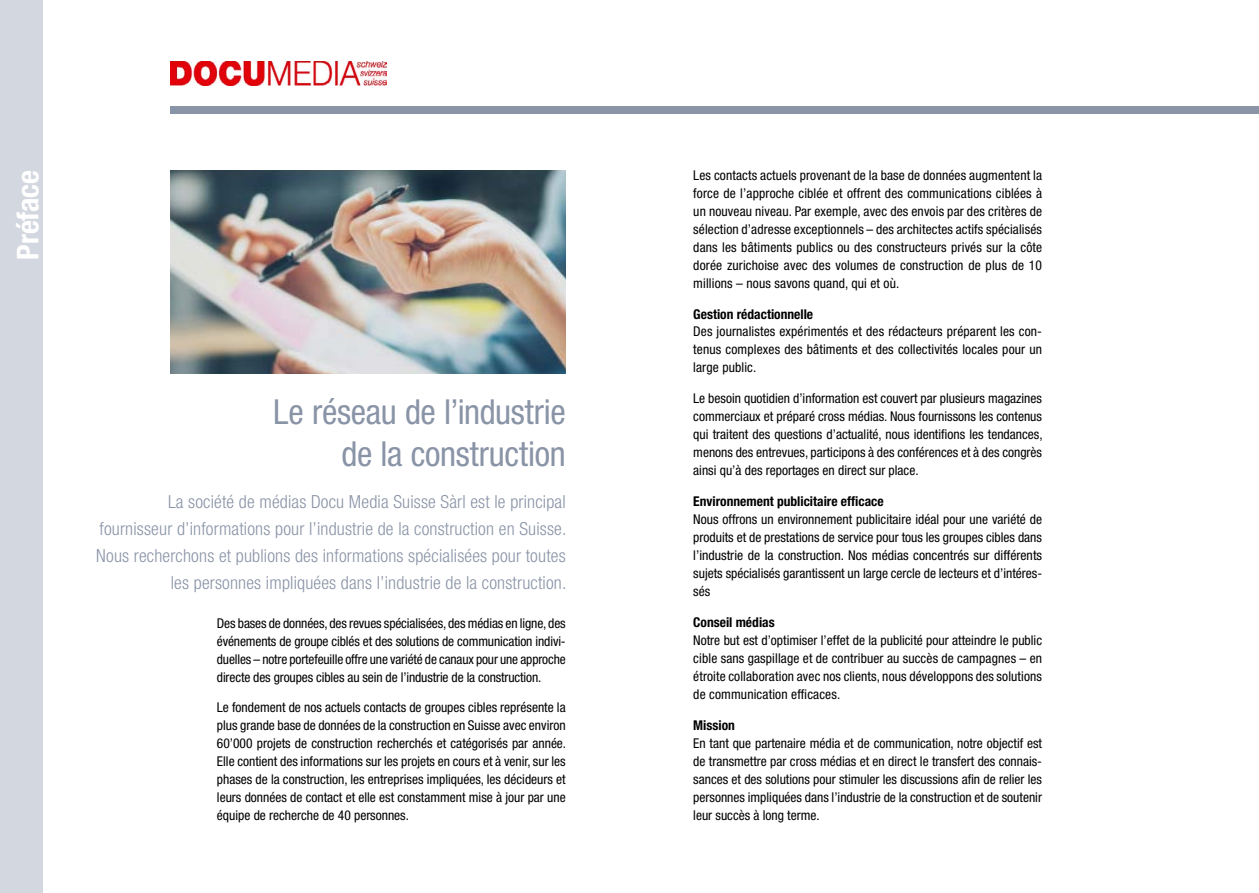
<style>
.page{position:relative;width:1259px;height:893px;background:#fff}
.page>*{position:absolute;margin:0;border:0;box-sizing:border-box;transform-origin:0 0}
.t1{font:condensed 34.5px/42px "Helvetica Neue LT Pro";letter-spacing:-.01em;color:#8a94a7;text-align:right}
.t2{font:700 condensed 30px "Helvetica Neue LT Pro";color:#fff}
.t3{font:300 condensed 18px/27px "Helvetica Neue LT Pro";letter-spacing:.01em;color:#8a94a7;text-align:right}
.t4{font:condensed 13.5px/18px "Helvetica Neue LT Pro";color:#000;text-align:justify}
.t5{font:700 condensed 13.5px "Helvetica Neue LT Pro";color:#000}
</style>
<div class="page">
<img style="left:170px;top:61px;width:216px;height:24px">
<div style="left:0;top:0;width:43px;height:893px;background:#d3d7e0"></div>
<div style="left:170px;top:106px;width:1089px;height:8px;background:#8a94a7"></div>
<img style="left:170px;top:170px;width:396px;height:204px">
<h2 class="t2" style="left:10px;top:260px;width:91px;rotate:-90deg">Préface</h2>
<h1 class="t1" style="left:273px;top:391px;width:294px">Le réseau de l’industrie de la construction</h1>
<p class="t3" style="left:96px;top:488px;width:471px">La société de médias Docu Media Suisse Sàrl est le principal fournisseur d’informations pour l’industrie de la construction en Suisse.<br>Nous recherchons et publions des informations spécialisées pour toutes les personnes impliquées dans l’industrie de la construction.</p>
<p class="t4" style="left:217px;top:614px;width:350px">Des bases de données, des revues spécialisées, des médias en ligne, des événements de groupe ciblés et des solutions de communication indivi&shy;duelles – notre portefeuille offre une variété de canaux pour une approche directe des groupes cibles au sein de l’industrie de la construction.</p>
<p class="t4" style="left:217px;top:698px;width:351px">Le fondement de nos actuels contacts de groupes cibles représente la plus grande base de données de la construction en Suisse avec environ 60’000 projets de construction recherchés et catégorisés par année.<br>Elle contient des informations sur les projets en cours et à venir, sur les phases de la construction, les entreprises impliquées, les décideurs et leurs données de contact et elle est constamment mise à jour par une équipe de recherche de 40 personnes.</p>
<p class="t4" style="left:693px;top:166px;width:350px">Les contacts actuels provenant de la base de données augmentent la force de l’approche ciblée et offrent des communications ciblées à un nouveau niveau. Par exemple, avec des envois par des critères de sélection d’adresse exceptionnels – des architectes actifs spécialisés dans les bâtiments publics ou des constructeurs privés sur la côte dorée zurichoise avec des volumes de construction de plus de 10 millions – nous savons quand, qui et où.</p>
<p class="t5" style="left:693px;top:306px;width:121px">Gestion rédactionnelle</p>
<p class="t4" style="left:693px;top:323px;width:350px">Des journalistes expérimentés et des rédacteurs préparent les con&shy;tenus complexes des bâtiments et des collectivités locales pour un large public.</p>
<p class="t4" style="left:693px;top:389px;width:351px">Le besoin quotidien d’information est couvert par plusieurs magazines commerciaux et préparé cross médias. Nous fournissons les contenus qui traitent des questions d’actualité, nous identifions les tendances, menons des entrevues, participons à des conférences et à des congrès ainsi qu’à des reportages en direct sur place.</p>
<p class="t5" style="left:693px;top:493px;width:192px">Environnement publicitaire efficace</p>
<p class="t4" style="left:693px;top:510px;width:350px">Nous offrons un environnement publicitaire idéal pour une variété de produits et de prestations de service pour tous les groupes cibles dans l’industrie de la construction. Nos médias concentrés sur différents sujets spécialisés garantissent un large cercle de lecteurs et d’intéres&shy;sés</p>
<p class="t5" style="left:693px;top:614px;width:83px">Conseil médias</p>
<p class="t4" style="left:693px;top:631px;width:350px">Notre but est d’optimiser l’effet de la publicité pour atteindre le public cible sans gaspillage et de contribuer au succès de campagnes – en étroite collaboration avec nos clients, nous développons des solutions de communication efficaces.</p>
<p class="t5" style="left:693px;top:717px;width:43px">Mission</p>
<p class="t4" style="left:693px;top:734px;width:350px">En tant que partenaire média et de communication, notre objectif est de transmettre par cross médias et en direct le transfert des connais&shy;sances et des solutions pour stimuler les discussions afin de relier les personnes impliquées dans l’industrie de la construction et de soutenir leur succès à long terme.</p>
</div>
